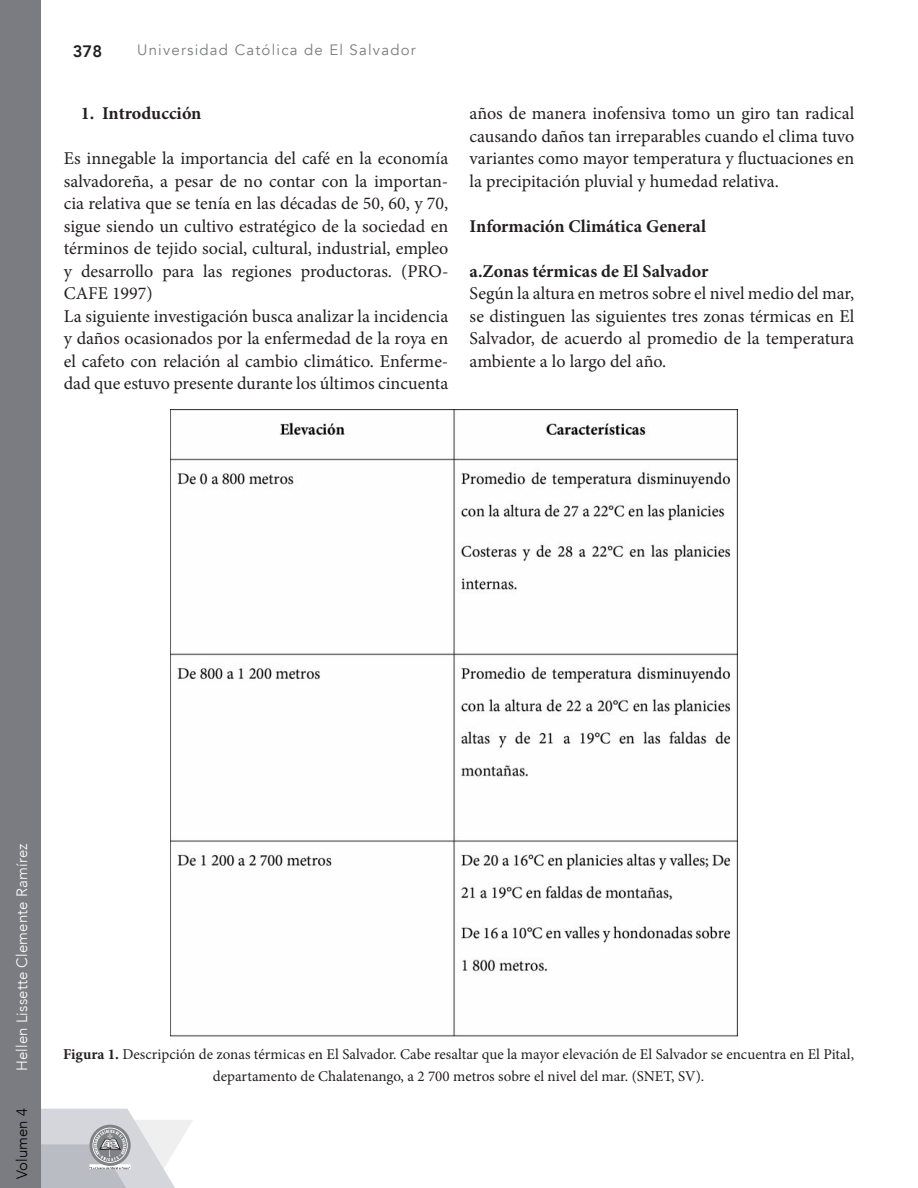
<style>
.page{position:relative;width:918px;height:1188px;background:#fff}
.page>*{position:absolute;margin:0;border:0;box-sizing:border-box;transform-origin:0 0}
.t1{font:18px/22.5px "Minion Pro";color:#231f20;text-align:justify}
.t2{font:700 18px "Minion Pro";color:#231f20}
.t3{font:800 16.5px "Avenir";color:#231f20}
.t4{font:15px/22.5px "Minion Pro";color:#231f20;text-align:center}
.t5{font:15px "Avenir";letter-spacing:.08em;color:#7b7c81}
.t6{font:300 15px "Avenir";letter-spacing:.01em;color:#fff}
.t7{font:300 15px "Avenir";letter-spacing:.01em;color:#010202}
.s1{font-weight:700}
</style>
<div class="page">
<svg style="left:41px;top:1109px;width:152px;height:79px"></svg>
<div style="left:0;top:0;width:41px;height:1188px;background:#7b7c81"></div>
<img style="left:171px;top:410px;width:566px;height:627px">
<p class="t3" style="left:73px;top:40px;width:31px">378</p>
<p class="t5" style="left:137px;top:40px;width:280px">Universidad Católica de El Salvador</p>
<p class="t2" style="left:81px;top:106px;width:122px">1. Introducción</p>
<p class="t1" style="left:64px;top:149px;width:386px;text-align:left">Es innegable la importancia del café en la economía salvadoreña, a pesar de no contar con la importan&shy;cia relativa que se tenía en las décadas de 50, 60, y 70, sigue siendo un cultivo estratégico de la sociedad en términos de tejido social, cultural, industrial, empleo y desarrollo para las regiones productoras. (PRO-CAFE 1997)<br>La siguiente investigación busca analizar la incidencia y daños ocasionados por la enfermedad de la roya en el cafeto con relación al cambio climático. Enferme&shy;dad que estuvo presente durante los últimos cincuenta</p>
<p class="t1" style="left:470px;top:104px;width:386px">años de manera inofensiva tomo un giro tan radical causando daños tan irreparables cuando el clima tuvo variantes como mayor temperatura y fluctuaciones en la precipitación pluvial y humedad relativa.</p>
<p class="t2" style="left:470px;top:219px;width:238px">Información Climática General</p>
<p class="t2" style="left:470px;top:264px;width:240px">a.Zonas térmicas de El Salvador</p>
<p class="t1" style="left:470px;top:284px;width:386px">Según la altura en metros sobre el nivel medio del mar, se distinguen las siguientes tres zonas térmicas en El Salvador, de acuerdo al promedio de la temperatura ambiente a lo largo del año.</p>
<p class="t6" style="left:12px;top:1071px;width:229px;rotate:-90deg">Hellen Lissette Clemente Ramírez</p>
<p class="t7" style="left:12px;top:1179px;width:73px;rotate:-90deg">Volumen 4</p>
<p class="t4" style="left:63px;top:1044px;width:793px"><span class="s1">Figura 1.</span> Descripción de zonas térmicas en El Salvador. Cabe resaltar que la mayor elevación de El Salvador se encuentra en El Pital, departamento de Chalatenango, a 2 700 metros sobre el nivel del mar. (SNET, SV).</p>
</div>
